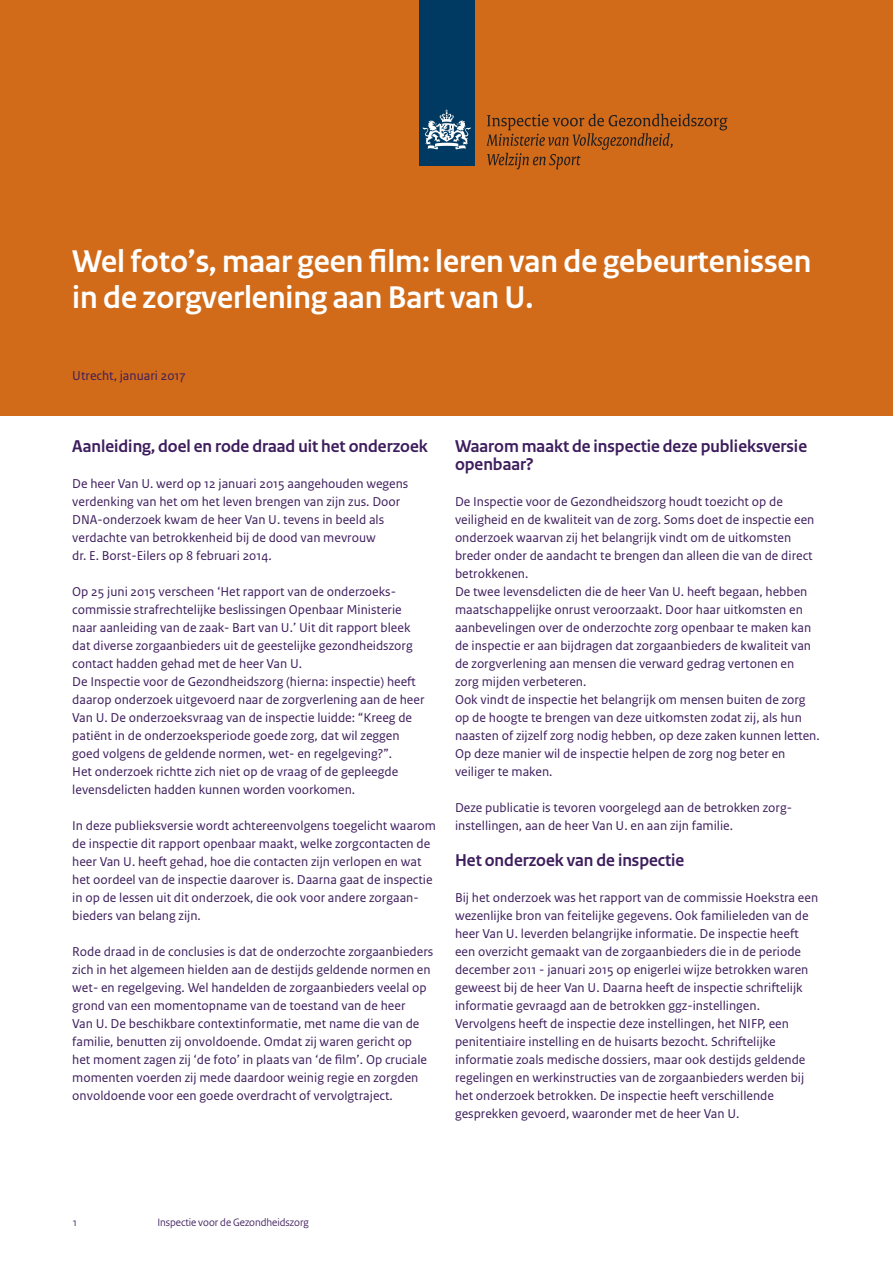
<style>
.page{position:relative;width:893px;height:1263px;background:#fff}
.page>*{position:absolute;margin:0;border:0;box-sizing:border-box;transform-origin:0 0}
._04_RO_Paragraafkop{font:700 33px/36px "Rijksoverheid Sans Heading";color:#fff}
._04_RO_Paragraafkop-2{font:700 18px/18px "Rijksoverheid Sans Heading";color:#3d1d5c}
._04_RO_Paragraafkop-3{font:13.5px/18px "Rijksoverheid Sans Text";color:#3d1d5c}
._04_RO_Paragraafkop-4{font:11.25px "Rijksoverheid Sans";color:#3d1d5c}
</style>
<div class="page">
<div style="left:0;top:0;width:893px;height:416px;background:#d16a19"></div>
<div style="left:419px;top:0;width:55px;height:165px;background:#003a62"></div>
<svg style="left:423px;top:110px;width:48px;height:40px"></svg>
<svg style="left:487px;top:114px;width:240px;height:55px"></svg>
<p class="_04_RO_Paragraafkop" style="left:72px;top:244px;width:740px">Wel foto’s, maar geen film: leren van de gebeurtenissen in de zorgverlening aan Bart van U.</p>
<p class="_04_RO_Paragraafkop-3" style="left:72px;top:367px;width:115px">Utrecht, januari 2017</p>
<p class="_04_RO_Paragraafkop-2" style="left:72px;top:437px;width:357px">Aanleiding, doel en rode draad uit het onderzoek</p>
<p class="_04_RO_Paragraafkop-3" style="left:72px;top:475px;width:338px">De heer Van U. werd op 12 januari 2015 aangehouden wegens verdenking van het om het leven brengen van zijn zus. Door DNA-onderzoek kwam de heer Van U. tevens in beeld als verdachte van betrokkenheid bij de dood van mevrouw</p>
<p class="_04_RO_Paragraafkop-3" style="left:72px;top:547px;width:201px">dr. E. Borst-Eilers op 8 februari 2014.</p>
<p class="_04_RO_Paragraafkop-3" style="left:72px;top:583px;width:342px">Op 25 juni 2015 verscheen ‘Het rapport van de onderzoeks&shy;commissie strafrechtelijke beslissingen Openbaar Ministerie naar aanleiding van de zaak- Bart van U.’ Uit dit rapport bleek dat diverse zorgaanbieders uit de geestelijke gezondheidszorg contact hadden gehad met de heer Van U.</p>
<p class="_04_RO_Paragraafkop-3" style="left:72px;top:673px;width:354px">De Inspectie voor de Gezondheidszorg (hierna: inspectie) heeft daarop onderzoek uitgevoerd naar de zorgverlening aan de heer Van U. De onderzoeksvraag van de inspectie luidde: “Kreeg de patiënt in de onderzoeksperiode goede zorg, dat wil zeggen goed volgens de geldende normen, wet- en regelgeving?”.<br>Het onderzoek richtte zich niet op de vraag of de gepleegde levensdelicten hadden kunnen worden voorkomen.</p>
<p class="_04_RO_Paragraafkop-3" style="left:72px;top:817px;width:365px">In deze publieksversie wordt achtereenvolgens toegelicht waarom de inspectie dit rapport openbaar maakt, welke zorgcontacten de heer Van U. heeft gehad, hoe die contacten zijn verlopen en wat het oordeel van de inspectie daarover is. Daarna gaat de inspectie in op de lessen uit dit onderzoek, die ook voor andere zorgaan&shy;bieders van belang zijn.</p>
<p class="_04_RO_Paragraafkop-3" style="left:72px;top:943px;width:362px">Rode draad in de conclusies is dat de onderzochte zorgaanbieders zich in het algemeen hielden aan de destijds geldende normen en wet- en regelgeving. Wel handelden de zorgaanbieders veelal op grond van een momentopname van de toestand van de heer<br>Van U. De beschikbare contextinformatie, met name die van de familie, benutten zij onvoldoende. Omdat zij waren gericht op het moment zagen zij ‘de foto’ in plaats van ‘de film’. Op cruciale momenten voerden zij mede daardoor weinig regie en zorgden onvoldoende voor een goede overdracht of vervolgtraject.</p>
<p class="_04_RO_Paragraafkop-2" style="left:455px;top:437px;width:354px">Waarom maakt de inspectie deze publieksversie openbaar?</p>
<p class="_04_RO_Paragraafkop-3" style="left:455px;top:493px;width:361px">De Inspectie voor de Gezondheidszorg houdt toezicht op de veiligheid en de kwaliteit van de zorg. Soms doet de inspectie een onderzoek waarvan zij het belangrijk vindt om de uitkomsten breder onder de aandacht te brengen dan alleen die van de direct betrokkenen.</p>
<p class="_04_RO_Paragraafkop-3" style="left:455px;top:583px;width:358px">De twee levensdelicten die de heer Van U. heeft begaan, hebben maatschappelijke onrust veroorzaakt. Door haar uitkomsten en aanbevelingen over de onderzochte zorg openbaar te maken kan de inspectie er aan bijdragen dat zorgaanbieders de kwaliteit van de zorgverlening aan mensen die verward gedrag vertonen en zorg mijden verbeteren.</p>
<p class="_04_RO_Paragraafkop-3" style="left:455px;top:691px;width:366px">Ook vindt de inspectie het belangrijk om mensen buiten de zorg op de hoogte te brengen van deze uitkomsten zodat zij, als hun naasten of zijzelf zorg nodig hebben, op deze zaken kunnen letten.<br>Op deze manier wil de inspectie helpen de zorg nog beter en veiliger te maken.</p>
<p class="_04_RO_Paragraafkop-3" style="left:455px;top:799px;width:337px">Deze publicatie is tevoren voorgelegd aan de betrokken zorg&shy;instellingen, aan de heer Van U. en aan zijn familie.</p>
<p class="_04_RO_Paragraafkop-2" style="left:455px;top:851px;width:231px">Het onderzoek van de inspectie</p>
<p class="_04_RO_Paragraafkop-3" style="left:455px;top:889px;width:365px">Bij het onderzoek was het rapport van de commissie Hoekstra een wezenlijke bron van feitelijke gegevens. Ook familieleden van de heer Van U. leverden belangrijke informatie. De inspectie heeft een overzicht gemaakt van de zorgaanbieders die in de periode december 2011 - januari 2015 op enigerlei wijze betrokken waren geweest bij de heer Van U. Daarna heeft de inspectie schriftelijk informatie gevraagd aan de betrokken ggz-instellingen.<br>Vervolgens heeft de inspectie deze instellingen, het NIFP, een penitentiaire instelling en de huisarts bezocht. Schriftelijke informatie zoals medische dossiers, maar ook destijds geldende regelingen en werkinstructies van de zorgaanbieders werden bij het onderzoek betrokken. De inspectie heeft verschillende gesprekken gevoerd, waaronder met de heer Van U.</p>
<p class="_04_RO_Paragraafkop-4" style="left:72px;top:1216px;width:7px">1</p>
<p class="_04_RO_Paragraafkop-4" style="left:157px;top:1216px;width:153px">Inspectie voor de Gezondheidszorg</p>
</div>
